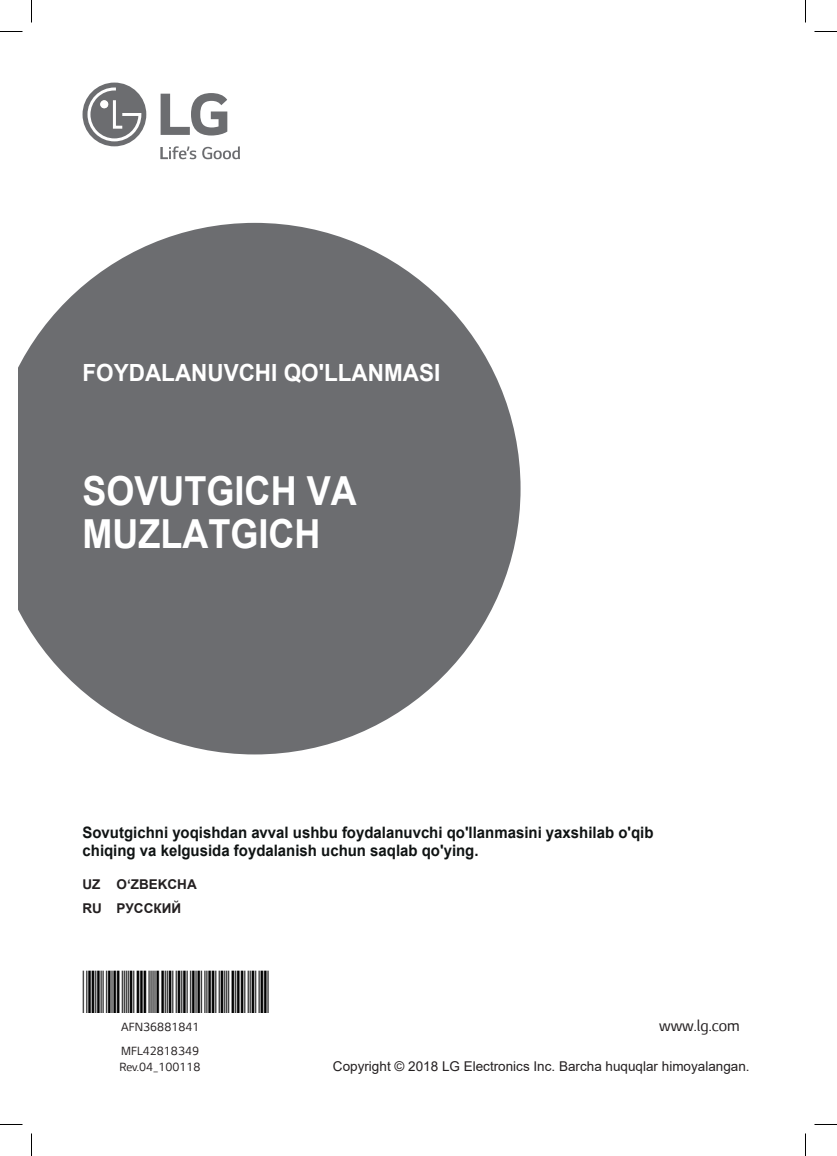
<style>
.page{position:relative;width:837px;height:1156px;background:#fff}
.page>*{position:absolute;margin:0;border:0;box-sizing:border-box;transform-origin:0 0}
.t1{font:700 40.05px/43.2px "Arial";color:#fff;scale:.9 1}
.t2{font:700 23.7px "Arial";color:#fff;scale:.95 1}
.t3{font:18px "LG Smart";color:#231f20}
.t4{font:700 15.75px/18px "Arial";color:#0f1313;scale:.95 1}
.t5{font:13.5px "Arial";color:#231f20}
.t6{font:13.5px/15.3px "LG Smart";color:#231f20}
.t7{font:700 13.5px/23.7px "Arial";color:#231f20}
</style>
<div class="page">
<svg style="left:19px;top:223px;width:501px;height:531px;fill:#6c6d70"></svg>
<svg style="left:83px;top:83px;width:63px;height:63px"></svg>
<svg style="left:161px;top:93px;width:66px;height:42px"></svg>
<div style="left:100px;top:100px;width:8px;height:8px;background:#fff;border-radius:50%"></div>
<svg style="left:161px;top:146px;width:35px;height:13px"></svg>
<svg style="left:202px;top:146px;width:38px;height:13px"></svg>
<svg style="left:0;top:31px;width:22px;height:1px"></svg>
<svg style="left:814px;top:31px;width:23px;height:1px"></svg>
<svg style="left:0;top:1124px;width:22px;height:1px"></svg>
<svg style="left:814px;top:1124px;width:23px;height:1px"></svg>
<svg style="left:31px;top:0;width:1px;height:23px"></svg>
<svg style="left:31px;top:1133px;width:1px;height:23px"></svg>
<svg style="left:805px;top:0;width:1px;height:23px"></svg>
<svg style="left:805px;top:1133px;width:1px;height:23px"></svg>
<h2 class="t2" style="left:83px;top:356px;width:378px">FOYDALANUVCHI QO'LLANMASI</h2>
<h1 class="t1" style="left:83px;top:469px;width:306px">SOVUTGICH VA<br>MUZLATGICH</h1>
<p class="t4" style="left:83px;top:824px;width:602px">Sovutgichni yoqishdan avval ushbu foydalanuvchi qo'llanmasini yaxshilab o'qib chiqing va kеlgusida foydalanish uchun saqlab qo'ying.</p>
<p class="t7" style="left:83px;top:872px;width:116px">UZ OʻZBEKCHA<br>RU РУССКИЙ</p>
<p class="t6" style="left:121px;top:1019px;width:80px">AFN36881841</p>
<p class="t6" style="left:119px;top:1044px;width:83px">MFL42818349<br>Rev.04_100118</p>
<p class="t3" style="left:659px;top:1015px;width:82px">www.lg.com</p>
<p class="t5" style="left:333px;top:1057px;width:418px">Copyright © 2018 LG Electronics Inc. Barcha huquqlar himoyalangan.</p>
</div>
